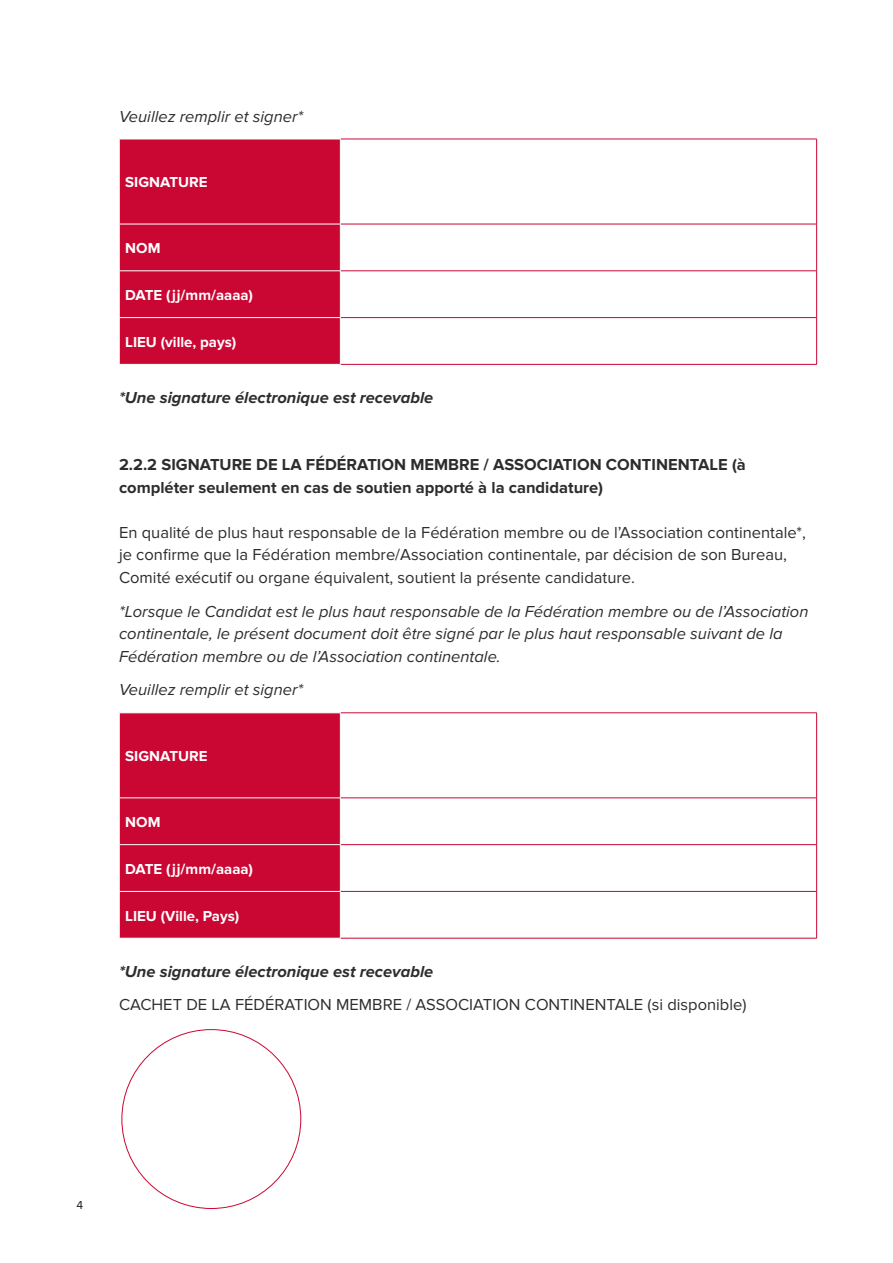
<style>
.page{position:relative;width:893px;height:1263px;background:#fff}
.page>*{position:absolute;margin:0;border:0;box-sizing:border-box;transform-origin:0 0}
.t1{font:16.5px/22.5px "Proxima Nova";color:#2e2d2c}
.t2{font:italic 16.5px/22.5px "Proxima Nova";color:#2e2d2c}
.t3{font:700 16.5px/22.5px "Proxima Nova";color:#2e2d2c}
.t4{font:italic 700 16.5px "Proxima Nova";color:#2e2d2c}
.t5{font:700 15px "Proxima Nova";color:#fff}
.t6{font:12px "Proxima Nova";color:#1d1d1b}
</style>
<div class="page">
<div style="left:120px;top:140px;width:220px;height:224px;background:#ca0733"></div>
<hr style="left:341px;top:139px;width:476px;height:1px;background:#ca0733">
<hr style="left:816px;top:139px;width:1px;height:85px;background:#ca0733">
<hr style="left:341px;top:224px;width:476px;height:1px;background:#ca0733">
<hr style="left:816px;top:224px;width:1px;height:47px;background:#ca0733">
<hr style="left:341px;top:271px;width:476px;height:1px;background:#ca0733">
<hr style="left:816px;top:271px;width:1px;height:46px;background:#ca0733">
<hr style="left:341px;top:317px;width:476px;height:1px;background:#ca0733">
<hr style="left:816px;top:318px;width:1px;height:46px;background:#ca0733">
<hr style="left:341px;top:364px;width:476px;height:1px;background:#ca0733">
<hr style="left:119px;top:224px;width:222px;height:1px;background:#fff">
<hr style="left:119px;top:271px;width:222px;height:1px;background:#fff">
<hr style="left:119px;top:317px;width:222px;height:1px;background:#fff">
<div style="left:120px;top:713px;width:220px;height:225px;background:#ca0733"></div>
<hr style="left:341px;top:712px;width:476px;height:1px;background:#ca0733">
<hr style="left:816px;top:713px;width:1px;height:85px;background:#ca0733">
<hr style="left:341px;top:798px;width:476px;height:1px;background:#ca0733">
<hr style="left:816px;top:798px;width:1px;height:46px;background:#ca0733">
<hr style="left:341px;top:844px;width:476px;height:1px;background:#ca0733">
<hr style="left:816px;top:845px;width:1px;height:46px;background:#ca0733">
<hr style="left:341px;top:891px;width:476px;height:1px;background:#ca0733">
<hr style="left:816px;top:891px;width:1px;height:47px;background:#ca0733">
<hr style="left:341px;top:938px;width:476px;height:1px;background:#ca0733">
<hr style="left:119px;top:798px;width:222px;height:1px;background:#fff">
<hr style="left:119px;top:844px;width:222px;height:1px;background:#fff">
<hr style="left:119px;top:891px;width:222px;height:1px;background:#fff">
<p class="t2" style="left:119px;top:105px;width:186px">Veuillez remplir et signer*</p>
<p class="t5" style="left:125px;top:174px;width:84px">SIGNATURE</p>
<p class="t5" style="left:125px;top:240px;width:37px">NOM</p>
<p class="t5" style="left:125px;top:286px;width:129px">DATE (jj/mm/aaaa)</p>
<p class="t5" style="left:125px;top:333px;width:113px">LIEU (ville, pays)</p>
<p class="t4" style="left:119px;top:388px;width:316px">*Une signature électronique est recevable</p>
<p class="t3" style="left:119px;top:454px;width:628px">2.2.2 SIGNATURE DE LA FÉDÉRATION MEMBRE / ASSOCIATION CONTINENTALE (à compléter seulement en cas de soutien apporté à la candidature)</p>
<p class="t1" style="left:119px;top:521px;width:688px">En qualité de plus haut responsable de la Fédération membre ou de l’Association continentale*, je confirme que la Fédération membre/Association continentale, par décision de son Bureau,<br>Comité exécutif ou organe équivalent, soutient la présente candidature.</p>
<p class="t2" style="left:119px;top:600px;width:691px">*Lorsque le Candidat est le plus haut responsable de la Fédération membre ou de l’Association continentale, le présent document doit être signé par le plus haut responsable suivant de la<br>Fédération membre ou de l’Association continentale.</p>
<p class="t2" style="left:119px;top:679px;width:186px">Veuillez remplir et signer*</p>
<p class="t5" style="left:125px;top:748px;width:84px">SIGNATURE</p>
<p class="t5" style="left:125px;top:813px;width:37px">NOM</p>
<p class="t5" style="left:125px;top:860px;width:129px">DATE (jj/mm/aaaa)</p>
<p class="t5" style="left:125px;top:907px;width:116px">LIEU (Ville, Pays)</p>
<p class="t4" style="left:119px;top:962px;width:316px">*Une signature électronique est recevable</p>
<p class="t1" style="left:119px;top:994px;width:629px">CACHET DE LA FÉDÉRATION MEMBRE / ASSOCIATION CONTINENTALE (si disponible)</p>
<p class="t6" style="left:77px;top:1198px;width:8px">4</p>
</div>
